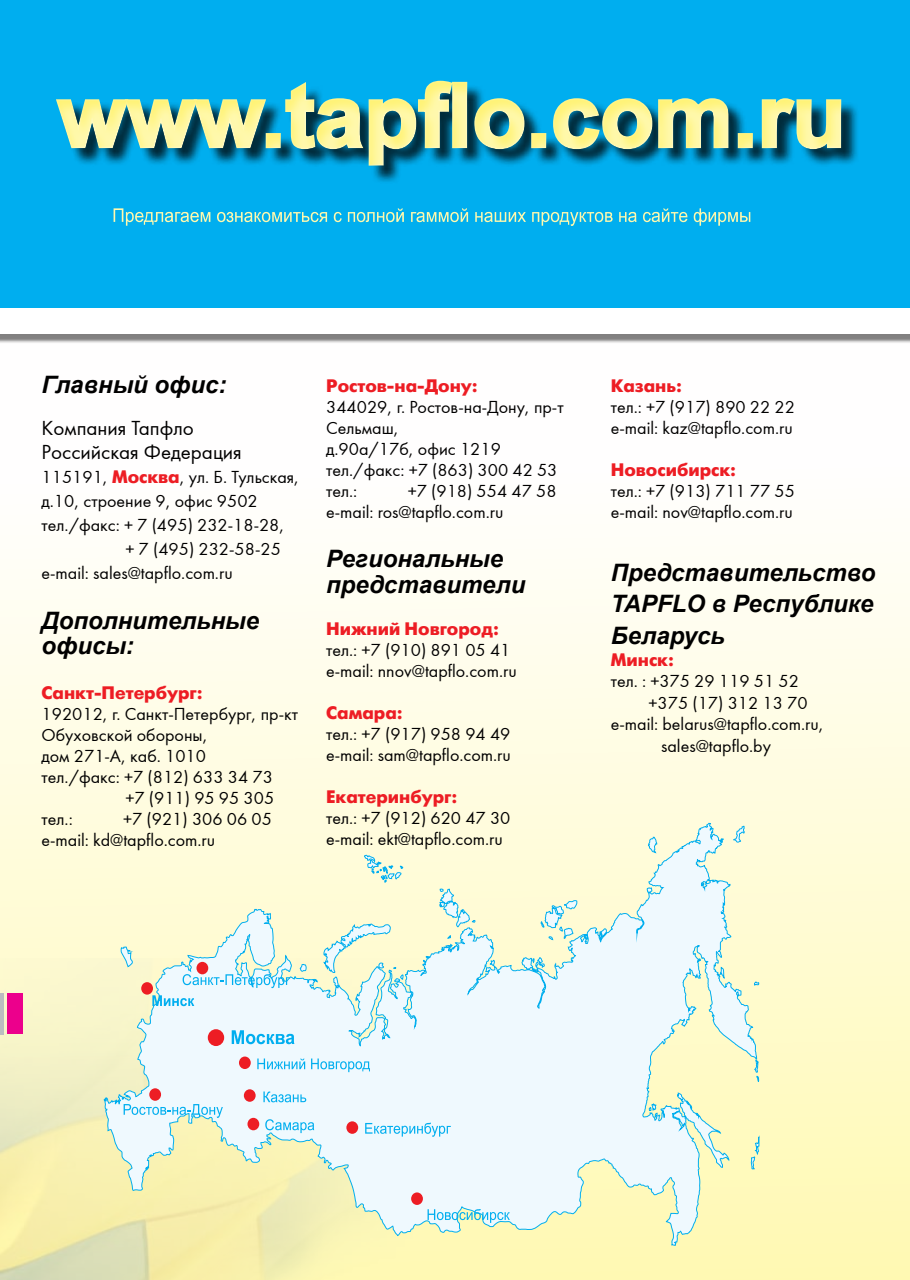
<style>
.page{position:relative;width:910px;height:1280px;background:#fff}
.page>*{position:absolute;margin:0;border:0;box-sizing:border-box;transform-origin:0 0}
.t1{font:700 88.5px "Arial";color:#fff9ae}
.t2{font:italic 700 24px/25.5px "Arial";color:#000}
.t3{font:21px/24px "Futura Book C";color:#000}
.t4{font:18px/21px "Futura Book C";color:#000}
.t5{font:700 18px "Futuris C";color:#ed1d24}
.s1{font-family:"Futuris C";font-weight:700;color:#ed1d24}
</style>
<div class="page">
<div style="left:0;top:0;width:910px;height:326px;background:#00aeef"></div>
<div style="left:0;top:334px;width:910px;height:946px;background:linear-gradient(to bottom,#fff,#fff9b4)"></div>
<div style="left:0;top:312px;width:910px;height:31px;background:#000;opacity:.5"></div>
<div style="left:0;top:309px;width:910px;height:25px;background:#fff"></div>
<img style="left:0;top:959px;width:517px;height:321px">
<hr style="left:0;top:993px;width:4px;height:41px;background:#bcbec0">
<div style="left:7px;top:993px;width:15px;height:41px;background:#ec008c"></div>
<svg style="left:56px;top:80px;width:801px;height:102px"></svg>
<svg style="left:114px;top:208px;width:636px;height:18px"></svg>
<svg style="left:104px;top:823px;width:655px;height:423px"></svg>
<div style="left:247px;top:1118px;width:12px;height:12px;background:#ed1d24;border-radius:50%"></div>
<div style="left:239px;top:1056px;width:12px;height:13px;background:#ed1d24;border-radius:50%"></div>
<div style="left:149px;top:1088px;width:12px;height:13px;background:#ed1d24;border-radius:50%"></div>
<div style="left:141px;top:982px;width:12px;height:13px;background:#ed1d24;border-radius:50%"></div>
<div style="left:196px;top:962px;width:12px;height:12px;background:#ed1d24;border-radius:50%"></div>
<div style="left:208px;top:1029px;width:16px;height:17px;background:#ed1d24;border-radius:50%"></div>
<div style="left:411px;top:1192px;width:12px;height:13px;background:#ed1d24;border-radius:50%"></div>
<div style="left:346px;top:1121px;width:12px;height:13px;background:#ed1d24;border-radius:50%"></div>
<div style="left:244px;top:1089px;width:12px;height:13px;background:#ed1d24;border-radius:50%"></div>
<svg style="left:183px;top:974px;width:107px;height:14px"></svg>
<svg style="left:152px;top:995px;width:42px;height:11px"></svg>
<svg style="left:232px;top:1030px;width:62px;height:14px"></svg>
<svg style="left:257px;top:1058px;width:48px;height:11px"></svg>
<svg style="left:311px;top:1058px;width:59px;height:14px"></svg>
<svg style="left:124px;top:1104px;width:99px;height:14px"></svg>
<svg style="left:263px;top:1091px;width:43px;height:11px"></svg>
<svg style="left:265px;top:1119px;width:49px;height:14px"></svg>
<svg style="left:365px;top:1123px;width:86px;height:14px"></svg>
<svg style="left:428px;top:1209px;width:82px;height:14px"></svg>
<h1 class="t1" style="left:58px;top:57px;width:790px">www.tapflo.com.ru</h1>
<h2 class="t2" style="left:42px;top:373px;width:186px">Главный офис:</h2>
<p class="t3" style="left:42px;top:416px;width:202px">Компания Тапфло<br>Российская Федерация</p>
<p class="t4" style="left:42px;top:467px;width:259px">115191, <span class="s1">Москва</span>, ул. Б. Тульская,</p>
<p class="t4" style="left:42px;top:491px;width:218px">д.10, строение 9, офис 9502</p>
<p class="t4" style="left:42px;top:515px;width:244px">тел./факс: + 7 (495) 232-18-28,</p>
<p class="t4" style="left:125px;top:539px;width:157px">+ 7 (495) 232-58-25</p>
<p class="t4" style="left:42px;top:563px;width:193px">e-mail: sales@tapflo.com.ru</p>
<h2 class="t2" style="left:42px;top:608px;width:219px">Дополнительные офисы:</h2>
<p class="t5" style="left:42px;top:683px;width:163px">Санкт-Петербург:</p>
<p class="t4" style="left:42px;top:704px;width:258px">192012, г. Санкт-Петербург, пр-кт</p>
<p class="t4" style="left:42px;top:725px;width:168px">Обуховской обороны,</p>
<p class="t4" style="left:42px;top:746px;width:166px">дом 271-А, каб. 1010</p>
<p class="t4" style="left:42px;top:767px;width:233px">тел./факс: +7 (812) 633 34 73</p>
<p class="t4" style="left:125px;top:788px;width:150px">+7 (911) 95 95 305</p>
<p class="t4" style="left:42px;top:809px;width:33px">тел.:</p>
<p class="t4" style="left:42px;top:809px;width:232px;text-indent:82px">+7 (921) 306 06 05 e-mail: kd@tapflo.com.ru</p>
<p class="t5" style="left:326px;top:376px;width:153px">Ростов-на-Дону:</p>
<p class="t4" style="left:326px;top:397px;width:239px">344029, г. Ростов-на-Дону, пр-т<br>Сельмаш,<br>д.90а/17б, офис 1219 тел./факс: +7 (863) 300 42 53 тел.:</p>
<p class="t4" style="left:326px;top:481px;width:232px;text-indent:82px">+7 (918) 554 47 58 e-mail: ros@tapflo.com.ru</p>
<h2 class="t2" style="left:326px;top:547px;width:201px">Региональные представители</h2>
<p class="t5" style="left:326px;top:619px;width:174px">Нижний Новгород:</p>
<p class="t4" style="left:326px;top:640px;width:192px">тел.: +7 (910) 891 05 41 e-mail: nnov@tapflo.com.ru</p>
<p class="t5" style="left:326px;top:703px;width:78px">Самара:</p>
<p class="t4" style="left:326px;top:724px;width:186px">тел.: +7 (917) 958 94 49 e-mail: sam@tapflo.com.ru</p>
<p class="t5" style="left:326px;top:787px;width:133px">Екатеринбург:</p>
<p class="t4" style="left:326px;top:808px;width:186px">тел.: +7 (912) 620 47 30 e-mail: ekt@tapflo.com.ru</p>
<p class="t5" style="left:611px;top:376px;width:73px">Казань:</p>
<p class="t4" style="left:611px;top:397px;width:186px">тел.: +7 (917) 890 22 22 e-mail: kaz@tapflo.com.ru</p>
<p class="t5" style="left:611px;top:460px;width:127px">Новосибирск:</p>
<p class="t4" style="left:611px;top:481px;width:186px">тел.: +7 (913) 711 77 55 e-mail: nov@tapflo.com.ru</p>
<h2 class="t2" style="left:611px;top:557px;width:266px;line-height:31.5px;text-align:justify">Представительство TAPFLO в Республике Беларусь</h2>
<p class="t5" style="left:611px;top:649px;width:65px">Минск:</p>
<p class="t4" style="left:611px;top:671px;width:190px">тел. : +375 29 119 51 52</p>
<p class="t4" style="left:649px;top:692px;width:161px">+375 (17) 312 13 70</p>
<p class="t4" style="left:611px;top:714px;width:215px">e-mail: belarus@tapflo.com.ru,</p>
<p class="t4" style="left:661px;top:736px;width:111px">sales@tapflo.by</p>
</div>
